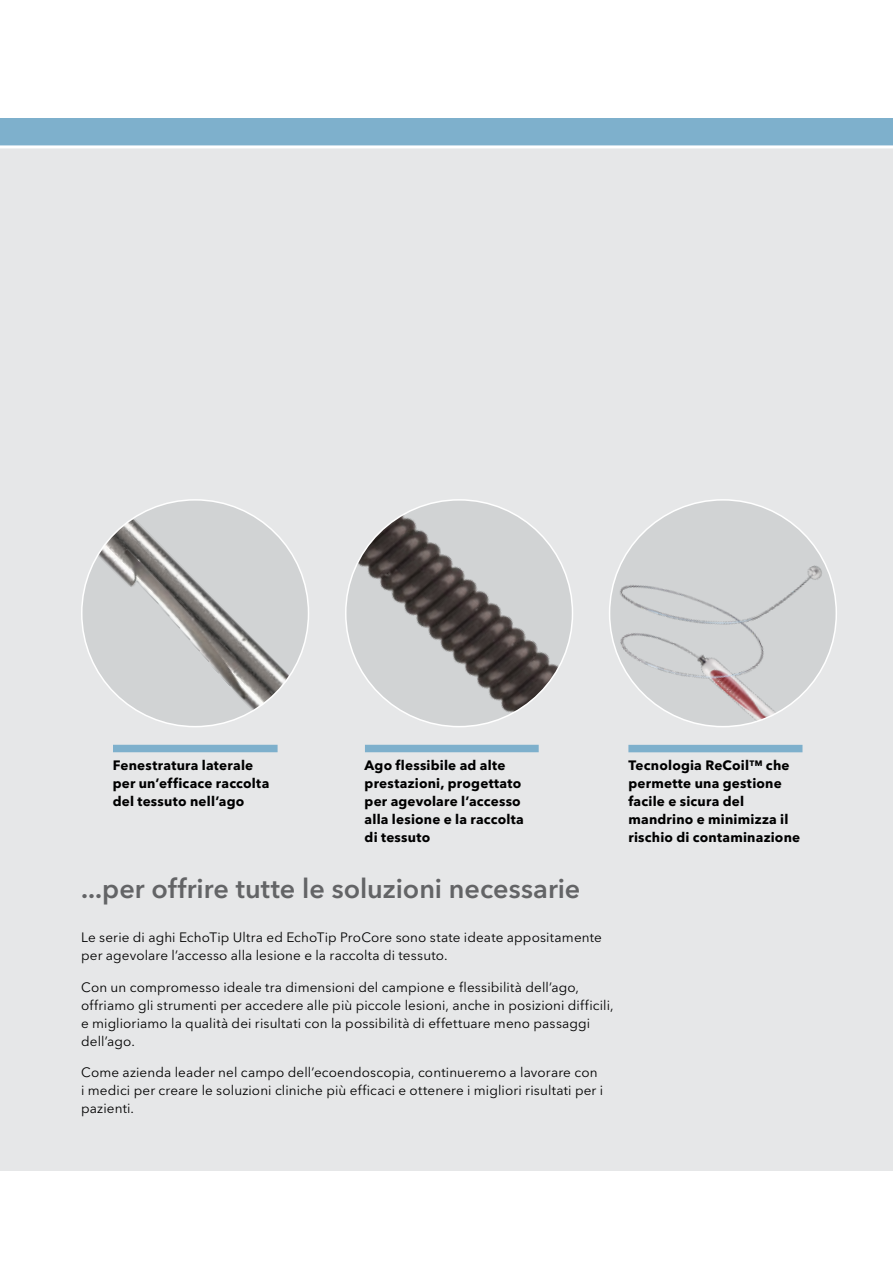
<style>
.page{position:relative;width:893px;height:1263px;background:#fff}
.page>*{position:absolute;margin:0;border:0;box-sizing:border-box;transform-origin:0 0}
.t1{font:600 27px "Avenir Next LT Pro";color:#636466}
.t2{font:13.5px/18px "Avenir Next LT Pro";letter-spacing:.01em;color:#000}
.t3{font:700 13.5px/18px "Avenir Next LT Pro";letter-spacing:.015em;color:#000}
</style>
<div class="page">
<div style="left:0;top:118px;width:893px;height:27px;background:#7eb0cc"></div>
<div style="left:0;top:148px;width:893px;height:1023px;background:#e6e7e8"></div>
<img style="left:346px;top:502px;width:226px;height:224px">
<div style="left:365px;top:745px;width:174px;height:7px;background:#7eb0cc"></div>
<img style="left:86px;top:507px;width:216px;height:215px">
<div style="left:113px;top:745px;width:165px;height:7px;background:#7eb0cc"></div>
<img style="left:610px;top:503px;width:226px;height:224px">
<div style="left:628px;top:745px;width:174px;height:7px;background:#7eb0cc"></div>
<p class="t3" style="left:365px;top:756px;width:161px">Ago flessibile ad alte prestazioni, progettato per agevolare l’accesso alla lesione e la raccolta di tessuto</p>
<p class="t3" style="left:113px;top:756px;width:158px">Fenestratura laterale per un’efficace raccolta del tessuto nell’ago</p>
<p class="t3" style="left:628px;top:756px;width:173px">Tecnologia ReCoil™ che permette una gestione facile e sicura del mandrino e minimizza il rischio di contaminazione</p>
<h1 class="t1" style="left:81px;top:872px;width:501px">...per offrire tutte le soluzioni necessarie</h1>
<p class="t2" style="left:81px;top:929px;width:522px">Le serie di aghi EchoTip Ultra ed EchoTip ProCore sono state ideate appositamente per agevolare l’accesso alla lesione e la raccolta di tessuto.</p>
<p class="t2" style="left:81px;top:978px;width:534px">Con un compromesso ideale tra dimensioni del campione e flessibilità dell’ago, offriamo gli strumenti per accedere alle più piccole lesioni, anche in posizioni difficili, e miglioriamo la qualità dei risultati con la possibilità di effettuare meno passaggi dell’ago.</p>
<p class="t2" style="left:81px;top:1063px;width:524px">Come azienda leader nel campo dell’ecoendoscopia, continueremo a lavorare con i medici per creare le soluzioni cliniche più efficaci e ottenere i migliori risultati per i pazienti.</p>
</div>
